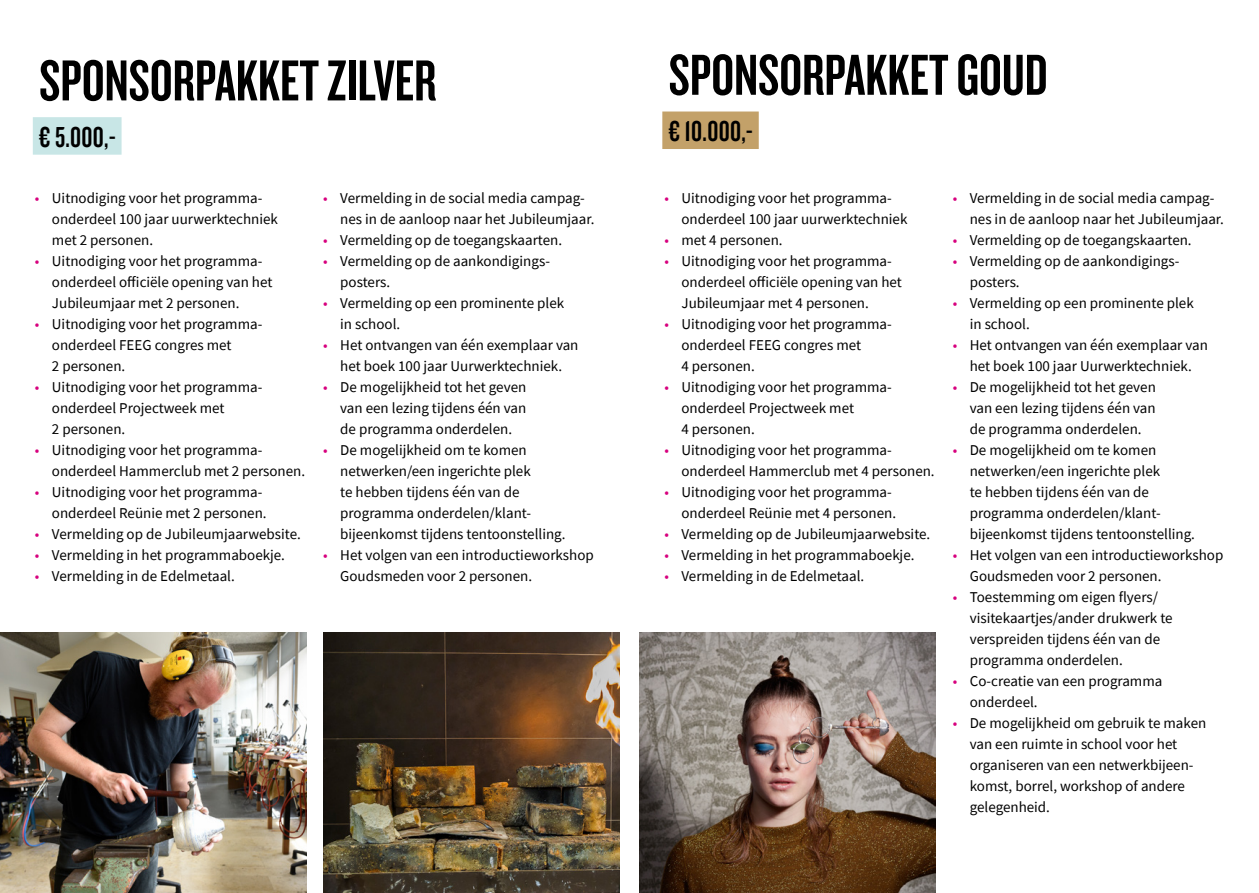
<style>
.page{position:relative;width:1259px;height:893px;background:#fff}
.page>*{position:absolute;margin:0;border:0;box-sizing:border-box;transform-origin:0 0}
.t1{font:60px "Knockout 48 Featherweight";color:#000}
.t2{font:30px "Knockout 48 Featherweight";letter-spacing:.01em;color:#000}
.t3{font:15px/21px "Source Sans Pro";color:#000}
.s1{color:#d7007e}
</style>
<div class="page">
<div style="left:33px;top:117px;width:89px;height:38px;background:#c8e6e6"></div>
<div style="left:662px;top:112px;width:97px;height:37px;background:#c3a169"></div>
<img style="left:0;top:632px;width:306px;height:261px">
<img style="left:323px;top:632px;width:297px;height:261px">
<img style="left:639px;top:632px;width:296px;height:261px">
<h1 class="t1" style="left:39px;top:44px;width:399px">SPONSORPAKKET ZILVER</h1>
<h2 class="t2" style="left:39px;top:119px;width:78px">€ 5.000,-</h2>
<p class="t3" style="left:52px;top:187px;width:227px;text-indent:-17px"><span class="s1">•</span> Uitnodiging voor het programma&shy;onderdeel 100 jaar uurwerktechniek met 2 personen.</p>
<p class="t3" style="left:52px;top:250px;width:222px;text-indent:-17px"><span class="s1">•</span> Uitnodiging voor het programma&shy;onderdeel officiële opening van het<br>Jubileumjaar met 2 personen.</p>
<p class="t3" style="left:52px;top:313px;width:212px;text-indent:-17px"><span class="s1">•</span> Uitnodiging voor het programma&shy;onderdeel FEEG congres met<br>2 personen.</p>
<p class="t3" style="left:52px;top:376px;width:212px;text-indent:-17px"><span class="s1">•</span> Uitnodiging voor het programma&shy;onderdeel Projectweek met<br>2 personen.</p>
<p class="t3" style="left:52px;top:439px;width:255px;text-indent:-17px"><span class="s1">•</span> Uitnodiging voor het programma&shy;onderdeel Hammerclub met 2 personen.</p>
<p class="t3" style="left:35px;top:481px;width:233px;text-align:right"><span class="s1">•</span> Uitnodiging voor het programma&shy;onderdeel Reünie met 2 personen.</p>
<p class="t3" style="left:35px;top:523px;width:267px"><span class="s1">•</span> Vermelding op de Jubileumjaarwebsite.</p>
<p class="t3" style="left:35px;top:544px;width:251px"><span class="s1">•</span> Vermelding in het programmaboekje.</p>
<p class="t3" style="left:35px;top:565px;width:201px"><span class="s1">•</span> Vermelding in de Edelmetaal.</p>
<p class="t3" style="left:340px;top:187px;width:256px;text-indent:-17px"><span class="s1">•</span> Vermelding in de social media campag&shy;nes in de aanloop naar het Jubileumjaar.</p>
<p class="t3" style="left:323px;top:229px;width:240px"><span class="s1">•</span> Vermelding op de toegangskaarten.</p>
<p class="t3" style="left:340px;top:250px;width:211px;text-indent:-17px"><span class="s1">•</span> Vermelding op de aankondigings&shy;posters.</p>
<p class="t3" style="left:340px;top:292px;width:225px;text-indent:-17px"><span class="s1">•</span> Vermelding op een prominente plek in school.</p>
<p class="t3" style="left:323px;top:334px;width:257px;text-align:center"><span class="s1">•</span> Het ontvangen van één exemplaar van het boek 100 jaar Uurwerktechniek.</p>
<p class="t3" style="left:340px;top:376px;width:188px;text-align:justify;text-indent:-17px"><span class="s1">•</span> De mogelijkheid tot het geven van een lezing tijdens één van de programma onderdelen.</p>
<p class="t3" style="left:340px;top:439px;width:227px;text-indent:-17px"><span class="s1">•</span> De mogelijkheid om te komen netwerken/een ingerichte plek<br>te hebben tijdens één van de programma onderdelen/klant&shy;bijeenkomst tijdens tentoonstelling.</p>
<p class="t3" style="left:340px;top:544px;width:255px;text-indent:-17px"><span class="s1">•</span> Het volgen van een introductieworkshop<br>Goudsmeden voor 2 personen.</p>
<h1 class="t1" style="left:668px;top:38px;width:380px">SPONSORPAKKET GOUD</h1>
<h2 class="t2" style="left:668px;top:113px;width:85px">€ 10.000,-</h2>
<p class="t3" style="left:681px;top:187px;width:227px;text-indent:-17px"><span class="s1">•</span> Uitnodiging voor het programma&shy;onderdeel 100 jaar uurwerktechniek</p>
<p class="t3" style="left:664px;top:229px;width:120px"><span class="s1">•</span> met 4 personen.</p>
<p class="t3" style="left:681px;top:250px;width:222px;text-indent:-17px"><span class="s1">•</span> Uitnodiging voor het programma&shy;onderdeel officiële opening van het<br>Jubileumjaar met 4 personen.</p>
<p class="t3" style="left:681px;top:313px;width:212px;text-indent:-17px"><span class="s1">•</span> Uitnodiging voor het programma&shy;onderdeel FEEG congres met<br>4 personen.</p>
<p class="t3" style="left:681px;top:376px;width:212px;text-indent:-17px"><span class="s1">•</span> Uitnodiging voor het programma&shy;onderdeel Projectweek met<br>4 personen.</p>
<p class="t3" style="left:681px;top:439px;width:255px;text-indent:-17px"><span class="s1">•</span> Uitnodiging voor het programma&shy;onderdeel Hammerclub met 4 personen.</p>
<p class="t3" style="left:664px;top:481px;width:233px;text-align:right"><span class="s1">•</span> Uitnodiging voor het programma&shy;onderdeel Reünie met 4 personen.</p>
<p class="t3" style="left:664px;top:523px;width:267px"><span class="s1">•</span> Vermelding op de Jubileumjaarwebsite.</p>
<p class="t3" style="left:664px;top:544px;width:251px"><span class="s1">•</span> Vermelding in het programmaboekje.</p>
<p class="t3" style="left:664px;top:565px;width:201px"><span class="s1">•</span> Vermelding in de Edelmetaal.</p>
<p class="t3" style="left:969px;top:187px;width:256px;text-indent:-17px"><span class="s1">•</span> Vermelding in de social media campag&shy;nes in de aanloop naar het Jubileumjaar.</p>
<p class="t3" style="left:952px;top:229px;width:240px"><span class="s1">•</span> Vermelding op de toegangskaarten.</p>
<p class="t3" style="left:969px;top:250px;width:211px;text-indent:-17px"><span class="s1">•</span> Vermelding op de aankondigings&shy;posters.</p>
<p class="t3" style="left:969px;top:292px;width:225px;text-indent:-17px"><span class="s1">•</span> Vermelding op een prominente plek in school.</p>
<p class="t3" style="left:952px;top:334px;width:257px;text-align:center"><span class="s1">•</span> Het ontvangen van één exemplaar van het boek 100 jaar Uurwerktechniek.</p>
<p class="t3" style="left:969px;top:376px;width:188px;text-align:justify;text-indent:-17px"><span class="s1">•</span> De mogelijkheid tot het geven van een lezing tijdens één van de programma onderdelen.</p>
<p class="t3" style="left:969px;top:439px;width:227px;text-indent:-17px"><span class="s1">•</span> De mogelijkheid om te komen netwerken/een ingerichte plek<br>te hebben tijdens één van de programma onderdelen/klant&shy;bijeenkomst tijdens tentoonstelling.</p>
<p class="t3" style="left:969px;top:544px;width:255px;text-indent:-17px"><span class="s1">•</span> Het volgen van een introductieworkshop<br>Goudsmeden voor 2 personen.</p>
<p class="t3" style="left:969px;top:586px;width:204px;text-indent:-17px"><span class="s1">•</span> Toestemming om eigen flyers/ visitekaartjes/ander drukwerk te verspreiden tijdens één van de programma onderdelen.</p>
<p class="t3" style="left:969px;top:670px;width:194px;text-indent:-17px"><span class="s1">•</span> Co-creatie van een programma onderdeel.</p>
<p class="t3" style="left:969px;top:712px;width:238px;text-indent:-17px"><span class="s1">•</span> De mogelijkheid om gebruik te maken van een ruimte in school voor het organiseren van een netwerkbijeen&shy;komst, borrel, workshop of andere gelegenheid.</p>
</div>
